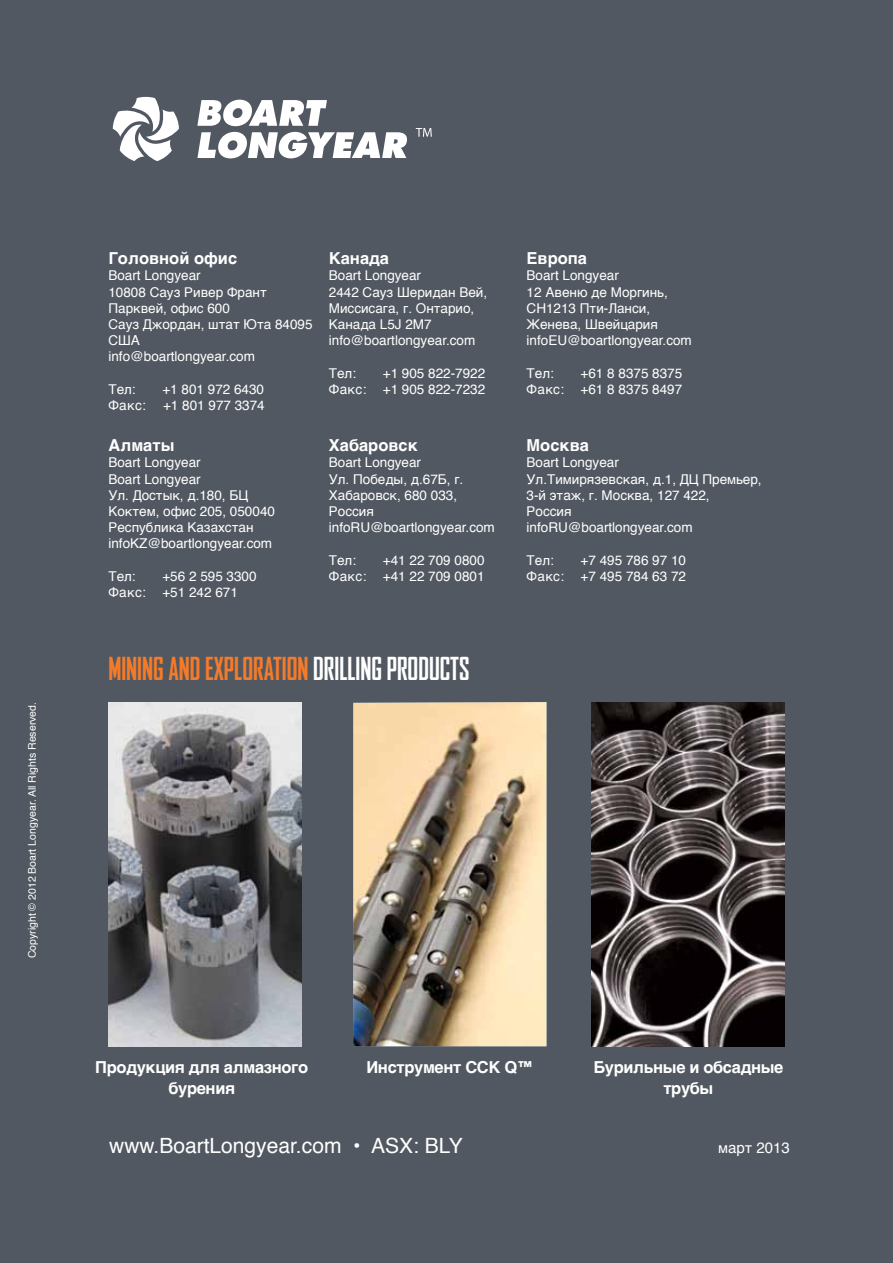
<style>
.page{position:relative;width:893px;height:1263px;background:#525861}
.page>*{position:absolute;margin:0;border:0;box-sizing:border-box;transform-origin:0 0}
.t1{font:700 condensed 30.3px "Agency FB";color:#f47b29}
.t2{font:21px "Helvetica";color:#fff}
.t3{font:700 16.5px/21px "Helvetica";letter-spacing:-.02em;color:#fff;text-align:center}
.t4{font:700 16.5px "Helvetica";color:#fff}
.t5{font:15px "Helvetica";color:#fff}
.t6{font:13.5px/16.2px "Helvetica";color:#fff}
.t7{font:10.5px "Helvetica";color:#fff}
.s1{color:#fff}
</style>
<div class="page">
<svg style="left:197px;top:100px;width:130px;height:26px"></svg>
<svg style="left:197px;top:132px;width:210px;height:26px"></svg>
<svg style="left:416px;top:128px;width:16px;height:9px"></svg>
<svg style="left:112px;top:96px;width:67px;height:65px"></svg>
<img style="left:108px;top:702px;width:194px;height:344px">
<img style="left:353px;top:702px;width:193px;height:344px">
<img style="left:592px;top:702px;width:193px;height:344px">
<p class="t7" style="left:24px;top:958px;width:258px;rotate:-90deg">Copyright © 2012 Boart Longyear. All Rights Reserved.</p>
<p class="t4" style="left:108px;top:245px;width:130px">Головной офис</p>
<p class="t6" style="left:108px;top:268px;width:206px">Boart Longyear<br>10808 Сауз Ривер Франт<br>Парквей, офис 600<br>Сауз Джордан, штат Юта 84095<br>США<br>info@boartlongyear.com</p>
<p class="t6" style="left:108px;top:381px;width:29px">Тел:</p>
<p class="t6" style="left:162px;top:381px;width:103px">+1 801 972 6430</p>
<p class="t6" style="left:108px;top:398px;width:39px">Факс:</p>
<p class="t6" style="left:163px;top:398px;width:103px">+1 801 977 3374</p>
<p class="t3" style="left:108px;top:435px;width:67px">Алматы</p>
<p class="t6" style="left:108px;top:455px;width:168px">Boart Longyear<br>Boart Longyear<br>Ул. Достык, д.180, БЦ<br>Коктем, офис 205, 050040<br>Республика Казахстан infoKZ@boartlongyear.com</p>
<p class="t6" style="left:108px;top:568px;width:29px">Тел:</p>
<p class="t6" style="left:108px;top:568px;width:150px;text-indent:54px">+56 2 595 3300<br>Факс: +51 242 671</p>
<p class="t3" style="left:329px;top:248px;width:62px">Канада</p>
<p class="t6" style="left:329px;top:268px;width:160px">Boart Longyear<br>2442 Сауз Шеридан Вей,<br>Миссисага, г. Онтарио,<br>Канада L5J 2M7 info@boartlongyear.com</p>
<p class="t6" style="left:329px;top:365px;width:29px">Тел:</p>
<p class="t6" style="left:329px;top:365px;width:158px;text-align:right">+1 905 822-7922<br>Факс: +1 905 822-7232</p>
<p class="t4" style="left:329px;top:432px;width:90px">Хабаровск</p>
<p class="t6" style="left:329px;top:455px;width:168px">Boart Longyear<br>Ул. Победы, д.67Б, г.<br>Хабаровск, 680 033,<br>Россия infoRU@boartlongyear.com</p>
<p class="t6" style="left:329px;top:552px;width:29px">Тел:</p>
<p class="t6" style="left:329px;top:552px;width:157px;text-align:right">+41 22 709 0800<br>Факс: +41 22 709 0801</p>
<p class="t3" style="left:527px;top:248px;width:62px">Европа</p>
<p class="t6" style="left:527px;top:268px;width:167px">Boart Longyear<br>12 Авеню де Моргинь,<br>CH1213 Пти-Ланси,<br>Женева, Швейцария infoEU@boartlongyear.com</p>
<p class="t6" style="left:527px;top:365px;width:29px">Тел:</p>
<p class="t6" style="left:527px;top:365px;width:157px;text-align:right">+61 8 8375 8375<br>Факс: +61 8 8375 8497</p>
<p class="t3" style="left:527px;top:435px;width:64px">Москва</p>
<p class="t6" style="left:527px;top:455px;width:237px">Boart Longyear<br>Ул.Тимирязевская, д.1, ДЦ Премьер,<br>3-й этаж, г. Москва, 127 422,<br>Россия<br>infoRU@boartlongyear.com</p>
<p class="t6" style="left:527px;top:552px;width:29px">Тел:</p>
<p class="t6" style="left:527px;top:552px;width:161px;text-align:right">+7 495 786 97 10<br>Факс: +7 495 784 63 72</p>
<h1 class="t1" style="left:108px;top:651px;width:363px">MINING AND EXPLORATION<span class="s1">DRILLING PRODUCTS</span></h1>
<p class="t3" style="left:95px;top:1057px;width:215px">Продукция для алмазного</p>
<p class="t3" style="left:366px;top:1057px;width:169px">Инструмент ССК Q™</p>
<p class="t3" style="left:168px;top:1078px;width:68px">бурения</p>
<p class="t3" style="left:593px;top:1057px;width:192px">Бурильные и обсадные трубы</p>
<h2 class="t2" style="left:109px;top:1130px;width:355px">www.BoartLongyear.com • ASX: BLY</h2>
<p class="t5" style="left:718px;top:1136px;width:73px">март 2013</p>
</div>
